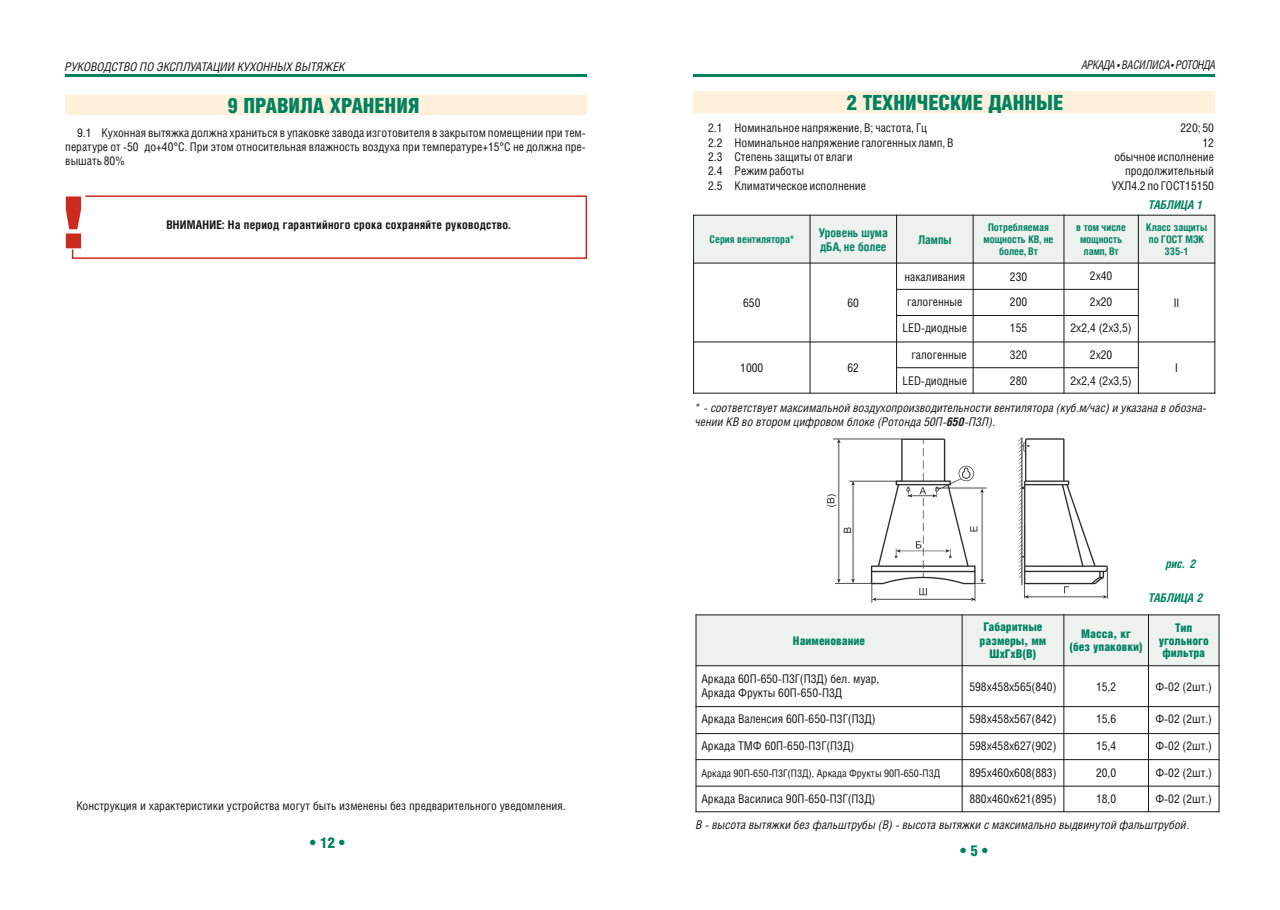
<style>
.page{position:relative;width:1280px;height:910px;background:#fff}
.page>*{position:absolute;margin:0;border:0;box-sizing:border-box;transform-origin:0 0}
.t1{font:72px "Helios Black C";color:#cb2b1e}
.t2{font:21px "Helios Cond Black C";color:#008160}
.t3{font:15px "Helios Cond Black C";color:#008160}
.t4{font:12px/14px "Helios Cond C";color:#151616;text-align:justify}
.t5{font:italic 12px/14px "Helios Cond C";color:#151616}
.t6{font:12px/13.4px "Helios Cond Black C";color:#008160;text-align:center}
.t7{font:700 12px "Helios Cond C";letter-spacing:.02em;color:#151616}
.t8{font:700 12px/13.8px "Helios Cond C";color:#008160}
.t9{font:italic 12px "Helios Cond C";letter-spacing:-.04em;color:#151616;scale:.9 1}
.t10{font:italic 700 12px "Helios Cond C";color:#008160}
.t11{font:700 10.5px/12px "Helios Cond C";color:#008160;text-align:center}
.t12{font:10.5px "Helios Cond C";color:#151616}
.s1{font-weight:700}
</style>
<div class="page">
<hr style="left:65px;top:74px;width:521px;height:3px;background:#008160">
<hr style="left:693px;top:74px;width:522px;height:3px;background:#008160">
<div style="left:693px;top:91px;width:522px;height:21px;background:#fff0db"></div>
<div style="left:66px;top:96px;width:521px;height:19px;background:#fff0db"></div>
<svg style="left:71px;top:195px;width:517px;height:64px"></svg>
<img style="left:828px;top:437px;width:280px;height:165px">
<div style="left:697px;top:615px;width:521px;height:50px;background:#edf2ef"></div>
<hr style="left:696px;top:614px;width:1px;height:198px;background:#151616">
<hr style="left:962px;top:614px;width:1px;height:198px;background:#151616">
<hr style="left:1063px;top:614px;width:1px;height:198px;background:#151616">
<hr style="left:1148px;top:614px;width:1px;height:198px;background:#151616">
<hr style="left:1218px;top:614px;width:1px;height:198px;background:#151616">
<hr style="left:696px;top:811px;width:523px;height:1px;background:#151616">
<hr style="left:696px;top:786px;width:523px;height:1px;background:#151616">
<hr style="left:696px;top:759px;width:523px;height:1px;background:#151616">
<hr style="left:696px;top:733px;width:523px;height:1px;background:#151616">
<hr style="left:696px;top:706px;width:523px;height:1px;background:#151616">
<hr style="left:696px;top:665px;width:523px;height:1px;background:#151616">
<hr style="left:696px;top:614px;width:523px;height:1px;background:#151616">
<div style="left:695px;top:216px;width:519px;height:47px;background:#edf2ef"></div>
<hr style="left:693px;top:215px;width:1px;height:179px;background:#151616">
<hr style="left:810px;top:215px;width:1px;height:179px;background:#151616">
<hr style="left:896px;top:215px;width:1px;height:179px;background:#151616">
<hr style="left:973px;top:215px;width:1px;height:179px;background:#151616">
<hr style="left:1063px;top:215px;width:1px;height:179px;background:#151616">
<hr style="left:1138px;top:215px;width:1px;height:179px;background:#151616">
<hr style="left:1214px;top:215px;width:1px;height:179px;background:#151616">
<hr style="left:693px;top:393px;width:522px;height:1px;background:#151616">
<hr style="left:896px;top:367px;width:243px;height:1px;background:#151616">
<hr style="left:693px;top:342px;width:522px;height:1px;background:#151616">
<hr style="left:896px;top:315px;width:243px;height:1px;background:#151616">
<hr style="left:896px;top:289px;width:243px;height:1px;background:#151616">
<hr style="left:693px;top:263px;width:522px;height:1px;background:#151616">
<hr style="left:693px;top:215px;width:522px;height:1px;background:#151616">
<p class="t5" style="left:65px;top:60px;width:282px">РУКОВОДСТВО ПО ЭКСПЛУАТАЦИИ КУХОННЫХ ВЫТЯЖЕК</p>
<h2 class="t2" style="left:227px;top:96px;width:194px">9 ПРАВИЛА ХРАНЕНИЯ</h2>
<p class="t4" style="left:65px;top:126px;width:522px;text-indent:12px">9.1 Кухонная вытяжка должна храниться в упаковке завода изготовителя в закрытом помещении при тем&shy;пературе от -50 до+40°С. При этом относительная влажность воздуха при температуре+15°С не должна пре&shy;вышать 80%</p>
<h1 class="t1" style="left:61px;top:189px;width:25px">!</h1>
<p class="t7" style="left:166px;top:219px;width:346px">ВНИМАНИЕ: На период гарантийного срока сохраняйте руководство.</p>
<p class="t4" style="left:76px;top:800px;width:491px">Конструкция и характеристики устройства могут быть изменены без предварительного уведомления.</p>
<p class="t3" style="left:310px;top:836px;width:37px">• 12 •</p>
<h2 class="t2" style="left:847px;top:92px;width:218px">2 ТЕХНИЧЕСКИЕ ДАННЫЕ</h2>
<p class="t9" style="left:1082px;top:60px;width:150px">АРКАДА • ВАСИЛИСА• РОТОНДА</p>
<p class="t4" style="left:708px;top:122px;width:220px">2.1 Номинальное напряжение, В; частота, Гц</p>
<p class="t4" style="left:1180px;top:122px;width:35px">220; 50</p>
<p class="t4" style="left:708px;top:136px;width:247px">2.2 Номинальное напряжение галогенных ламп, В</p>
<p class="t4" style="left:1202px;top:136px;width:13px">12</p>
<p class="t4" style="left:708px;top:150px;width:146px">2.3 Степень защиты от влаги</p>
<p class="t4" style="left:1114px;top:150px;width:101px">обычное исполнение</p>
<p class="t4" style="left:708px;top:165px;width:97px">2.4 Режим работы</p>
<p class="t4" style="left:1125px;top:165px;width:91px">продолжительный</p>
<p class="t4" style="left:708px;top:179px;width:159px">2.5 Климатическое исполнение</p>
<p class="t4" style="left:1112px;top:179px;width:104px">УХЛ4.2 по ГОСТ15150</p>
<p class="t10" style="left:1148px;top:199px;width:56px">ТАБЛИЦА 1</p>
<p class="t11" style="left:710px;top:234px;width:86px">Серия вентилятора*</p>
<p class="t8" style="left:819px;top:226px;width:71px">Уровень шума дБА, не более</p>
<p class="t8" style="left:918px;top:233px;width:35px">Лампы</p>
<p class="t11" style="left:983px;top:222px;width:71px">Потребляемая мощность КВ, не более, Вт</p>
<p class="t11" style="left:1076px;top:221px;width:51px">в том числе мощность ламп, Вт</p>
<p class="t11" style="left:1146px;top:222px;width:62px">Класс защиты по ГОСТ МЭК<br>335-1</p>
<p class="t4" style="left:743px;top:296px;width:19px">650</p>
<p class="t4" style="left:847px;top:297px;width:13px">60</p>
<p class="t4" style="left:740px;top:362px;width:25px">1000</p>
<p class="t4" style="left:847px;top:362px;width:13px">62</p>
<p class="t4" style="left:904px;top:270px;width:62px">накаливания</p>
<p class="t4" style="left:1010px;top:270px;width:19px">230</p>
<p class="t4" style="left:1090px;top:269px;width:24px">2х40</p>
<p class="t4" style="left:907px;top:296px;width:57px">галогенные</p>
<p class="t4" style="left:1010px;top:296px;width:19px">200</p>
<p class="t4" style="left:1090px;top:296px;width:24px">2х20</p>
<p class="t4" style="left:1174px;top:296px;width:7px">II</p>
<p class="t4" style="left:902px;top:322px;width:66px">LED-диодные</p>
<p class="t4" style="left:1010px;top:322px;width:19px">155</p>
<p class="t4" style="left:1070px;top:322px;width:63px">2х2,4 (2х3,5)</p>
<p class="t4" style="left:911px;top:349px;width:57px">галогенные</p>
<p class="t4" style="left:1010px;top:349px;width:19px">320</p>
<p class="t4" style="left:1090px;top:348px;width:24px">2х20</p>
<p class="t4" style="left:902px;top:374px;width:66px">LED-диодные</p>
<p class="t4" style="left:1010px;top:374px;width:19px">280</p>
<p class="t4" style="left:1070px;top:374px;width:63px">2х2,4 (2х3,5)</p>
<p class="t4" style="left:1175px;top:362px;width:4px">I</p>
<p class="t5" style="left:695px;top:401px;width:513px">* - соответствует максимальной воздухопроизводительности вентилятора (куб.м/час) и указана в обозна&shy;чении КВ во втором цифровом блоке (Ротонда 50П-<span class="s1">650</span>-П3Л).</p>
<p class="t10" style="left:1166px;top:558px;width:32px">рис. 2</p>
<p class="t6" style="left:793px;top:634px;width:74px">Наименование</p>
<p class="t10" style="left:1148px;top:593px;width:56px">ТАБЛИЦА 2</p>
<p class="t6" style="left:980px;top:621px;width:68px">Габаритные размеры, мм<br>ШхГхВ(В)</p>
<p class="t6" style="left:1069px;top:628px;width:75px">Масса, кг<br>(без упаковки)</p>
<p class="t6" style="left:1159px;top:622px;width:52px;line-height:12.5px">Тип угольного фильтра</p>
<p class="t4" style="left:701px;top:672px;width:179px">Аркада 60П-650-П3Г(П3Д) бел. муар,<br>Аркада Фрукты 60П-650-П3Д</p>
<p class="t4" style="left:969px;top:680px;width:89px">598х458х565(840)</p>
<p class="t4" style="left:1096px;top:680px;width:22px">15,2</p>
<p class="t4" style="left:1155px;top:680px;width:58px">Ф-02 (2шт.)</p>
<p class="t4" style="left:701px;top:713px;width:176px">Аркада Валенсия 60П-650-П3Г(П3Д)</p>
<p class="t4" style="left:969px;top:713px;width:89px">598х458х567(842)</p>
<p class="t4" style="left:1096px;top:713px;width:22px">15,6</p>
<p class="t4" style="left:1155px;top:713px;width:58px">Ф-02 (2шт.)</p>
<p class="t4" style="left:701px;top:740px;width:154px">Аркада ТМФ 60П-650-П3Г(П3Д)</p>
<p class="t4" style="left:969px;top:740px;width:89px">598х458х627(902)</p>
<p class="t4" style="left:1096px;top:740px;width:22px">15,4</p>
<p class="t4" style="left:1155px;top:740px;width:58px">Ф-02 (2шт.)</p>
<p class="t12" style="left:701px;top:768px;width:240px">Аркада 90П-650-П3Г(П3Д), Аркада Фрукты 90П-650-П3Д</p>
<p class="t4" style="left:969px;top:766px;width:89px">895х460х608(883)</p>
<p class="t4" style="left:1096px;top:766px;width:22px">20,0</p>
<p class="t4" style="left:1155px;top:766px;width:58px">Ф-02 (2шт.)</p>
<p class="t4" style="left:701px;top:792px;width:176px">Аркада Василиса 90П-650-П3Г(П3Д)</p>
<p class="t4" style="left:969px;top:792px;width:89px">880х460х621(895)</p>
<p class="t4" style="left:1096px;top:792px;width:22px">18,0</p>
<p class="t4" style="left:1155px;top:792px;width:58px">Ф-02 (2шт.)</p>
<p class="t5" style="left:696px;top:818px;width:495px">В - высота вытяжки без фальштрубы (В) - высота вытяжки с максимально выдвинутой фальштрубой.</p>
<p class="t3" style="left:960px;top:844px;width:29px">• 5 •</p>
</div>
